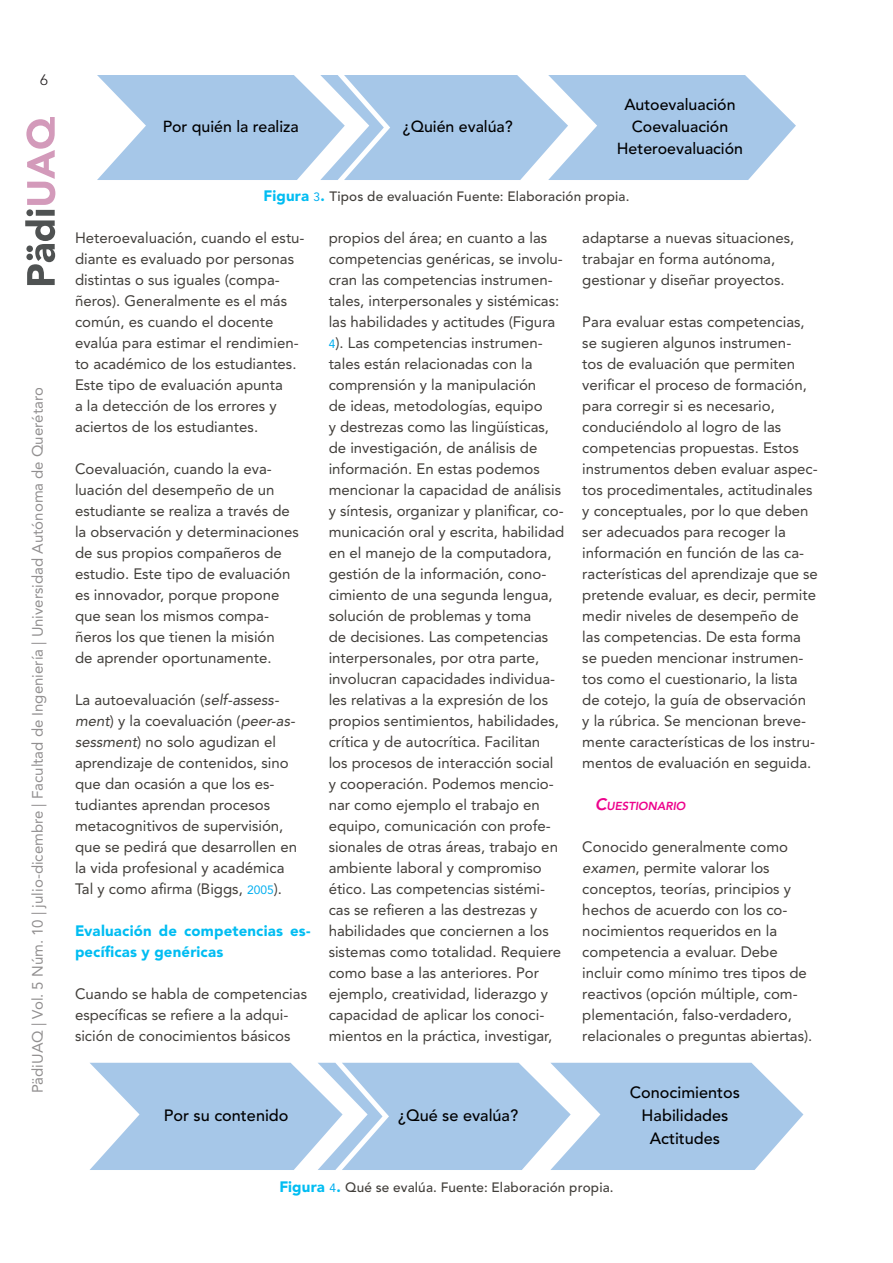
<style>
.page{position:relative;width:893px;height:1263px;background:#fff}
.page>*{position:absolute;margin:0;border:0;box-sizing:border-box;transform-origin:0 0}
.t1{font:500 16.2px/22.8px "Avenir LT Std";color:#000001;text-align:center}
.t2{font:500 15.9px/22.4px "Avenir LT Std";color:#000001;text-align:center}
.Párrafo{font:15px/21px "Avenir LT Std";color:#413e3a}
.t3{font:15px "Avenir LT Std";color:#231f20}
.Subtítulo_Nivel_2{font:900 15px/21px "Avenir LT Std";letter-spacing:.015em;color:#01bdf2}
.t4{font:300 15px "Avenir LT Std";color:#231f20}
.Pie_de_foto{font:500 13.5px "Avenir LT Std";letter-spacing:.015em;color:#413e3a}
.Subtítulo_Nivel_3{font:italic 800 11.55px "Avenir LT Std";color:#ed028c}
.s1{font-weight:900;font-size:15px;color:#01bdf2}
.s2{font-weight:400;font-size:12px;color:#00aeef}
.s3{font-style:italic}
.s4{font-size:12px;color:#00aeef}
.s5{font-size:16.5px}
</style>
<div class="page">
<svg style="left:25px;top:117px;width:30px;height:168px"></svg>
<div style="left:26px;top:254px;width:7px;height:6px;background:#4f5252;border-radius:50%"></div>
<div style="left:26px;top:245px;width:7px;height:7px;background:#4f5252;border-radius:50%"></div>
<svg style="left:97px;top:75px;width:699px;height:105px"></svg>
<svg style="left:90px;top:1063px;width:713px;height:107px"></svg>
<p class="t4" style="left:40px;top:71px;width:9px">6</p>
<p class="t3" style="left:29px;top:1093px;width:707px;rotate:-90deg">PädiUAQ | Vol. 5 Núm. 10 | julio-dicembre | Facultad de Ingeniería | Universidad Autónoma de Querétaro</p>
<p class="t2" style="left:617px;top:93px;width:128px">Autoevaluación<br>Coevaluación<br>Heteroevaluación</p>
<p class="Pie_de_foto" style="left:263px;top:189px;width:368px"><span class="s1">Figura</span> <span class="s2">3</span><span class="s1">.</span> Tipos de evaluación Fuente: Elaboración propia.</p>
<p class="t2" style="left:163px;top:116px;width:138px">Por quién la realiza</p>
<p class="t2" style="left:403px;top:116px;width:111px">¿Quién evalúa?</p>
<p class="Párrafo" style="left:75px;top:227px;width:231px">Heteroevaluación, cuando el estu&shy;diante es evaluado por personas distintas o sus iguales (compa&shy;ñeros). Generalmente es el más común, es cuando el docente evalúa para estimar el rendimien&shy;to académico de los estudiantes.<br>Este tipo de evaluación apunta<br>a la detección de los errores y aciertos de los estudiantes.</p>
<p class="Párrafo" style="left:75px;top:458px;width:226px">Coevaluación, cuando la eva&shy;luación del desempeño de un estudiante se realiza a través de la observación y determinaciones de sus propios compañeros de estudio. Este tipo de evaluación es innovador, porque propone que sean los mismos compa&shy;ñeros los que tienen la misión<br>de aprender oportunamente.</p>
<p class="Párrafo" style="left:75px;top:689px;width:224px">La autoevaluación (<span class="s3">self-assess&shy;ment</span>) y la coevaluación (<span class="s3">peer-as&shy;sessment</span>) no solo agudizan el aprendizaje de contenidos, sino que dan ocasión a que los es&shy;tudiantes aprendan procesos metacognitivos de supervisión, que se pedirá que desarrollen en la vida profesional y académica<br>Tal y como afirma (Biggs, <span class="s4">2005</span>).</p>
<p class="Subtítulo_Nivel_2" style="left:75px;top:920px;width:237px">Evaluación de competencias es&shy;pecíficas y genéricas</p>
<p class="Párrafo" style="left:75px;top:983px;width:234px">Cuando se habla de competencias específicas se refiere a la adqui&shy;sición de conocimientos básicos</p>
<p class="Párrafo" style="left:329px;top:227px;width:237px">propios del área; en cuanto a las competencias genéricas, se involu&shy;cran las competencias instrumen&shy;tales, interpersonales y sistémicas: las habilidades y actitudes (Figura <span class="s4">4</span>). Las competencias instrumen&shy;tales están relacionadas con la comprensión y la manipulación<br>de ideas, metodologías, equipo<br>y destrezas como las lingüísticas, de investigación, de análisis de información. En estas podemos mencionar la capacidad de análisis y síntesis, organizar y planificar, co&shy;municación oral y escrita, habilidad en el manejo de la computadora, gestión de la información, cono&shy;cimiento de una segunda lengua, solución de problemas y toma<br>de decisiones. Las competencias interpersonales, por otra parte, involucran capacidades individua&shy;les relativas a la expresión de los propios sentimientos, habilidades, crítica y de autocrítica. Facilitan<br>los procesos de interacción social y cooperación. Podemos mencio&shy;nar como ejemplo el trabajo en equipo, comunicación con profe&shy;sionales de otras áreas, trabajo en ambiente laboral y compromiso ético. Las competencias sistémi&shy;cas se refieren a las destrezas y habilidades que conciernen a los sistemas como totalidad. Requiere como base a las anteriores. Por ejemplo, creatividad, liderazgo y capacidad de aplicar los conoci&shy;mientos en la práctica, investigar,</p>
<p class="Párrafo" style="left:582px;top:227px;width:214px">adaptarse a nuevas situaciones, trabajar en forma autónoma, gestionar y diseñar proyectos.</p>
<p class="Párrafo" style="left:582px;top:311px;width:237px">Para evaluar estas competencias, se sugieren algunos instrumen-<br>tos de evaluación que permiten verificar el proceso de formación, para corregir si es necesario, conduciéndolo al logro de las competencias propuestas. Estos instrumentos deben evaluar aspec&shy;tos procedimentales, actitudinales y conceptuales, por lo que deben ser adecuados para recoger la información en función de las ca&shy;racterísticas del aprendizaje que se pretende evaluar, es decir, permite medir niveles de desempeño de las competencias. De esta forma se pueden mencionar instrumen&shy;tos como el cuestionario, la lista de cotejo, la guía de observación<br>y la rúbrica. Se mencionan breve&shy;mente características de los instru&shy;mentos de evaluación en seguida.</p>
<p class="Subtítulo_Nivel_3" style="left:595px;top:799px;width:92px"><span class="s5">C</span>UESTIONARIO</p>
<p class="Párrafo" style="left:582px;top:836px;width:232px">Conocido generalmente como <span class="s3">examen</span>, permite valorar los conceptos, teorías, principios y hechos de acuerdo con los co&shy;nocimientos requeridos en la competencia a evaluar. Debe incluir como mínimo tres tipos de reactivos (opción múltiple, com&shy;plementación, falso-verdadero, relacionales o preguntas abiertas).</p>
<p class="t1" style="left:164px;top:1104px;width:126px">Por su contenido</p>
<p class="t1" style="left:398px;top:1104px;width:122px">¿Qué se evalúa?</p>
<p class="Pie_de_foto" style="left:279px;top:1179px;width:336px"><span class="s1">Figura</span> <span class="s2">4</span><span class="s1">.</span> Qué se evalúa. Fuente: Elaboración propia.</p>
<p class="t1" style="left:630px;top:1081px;width:112px">Conocimientos<br>Habilidades<br>Actitudes</p>
</div>
